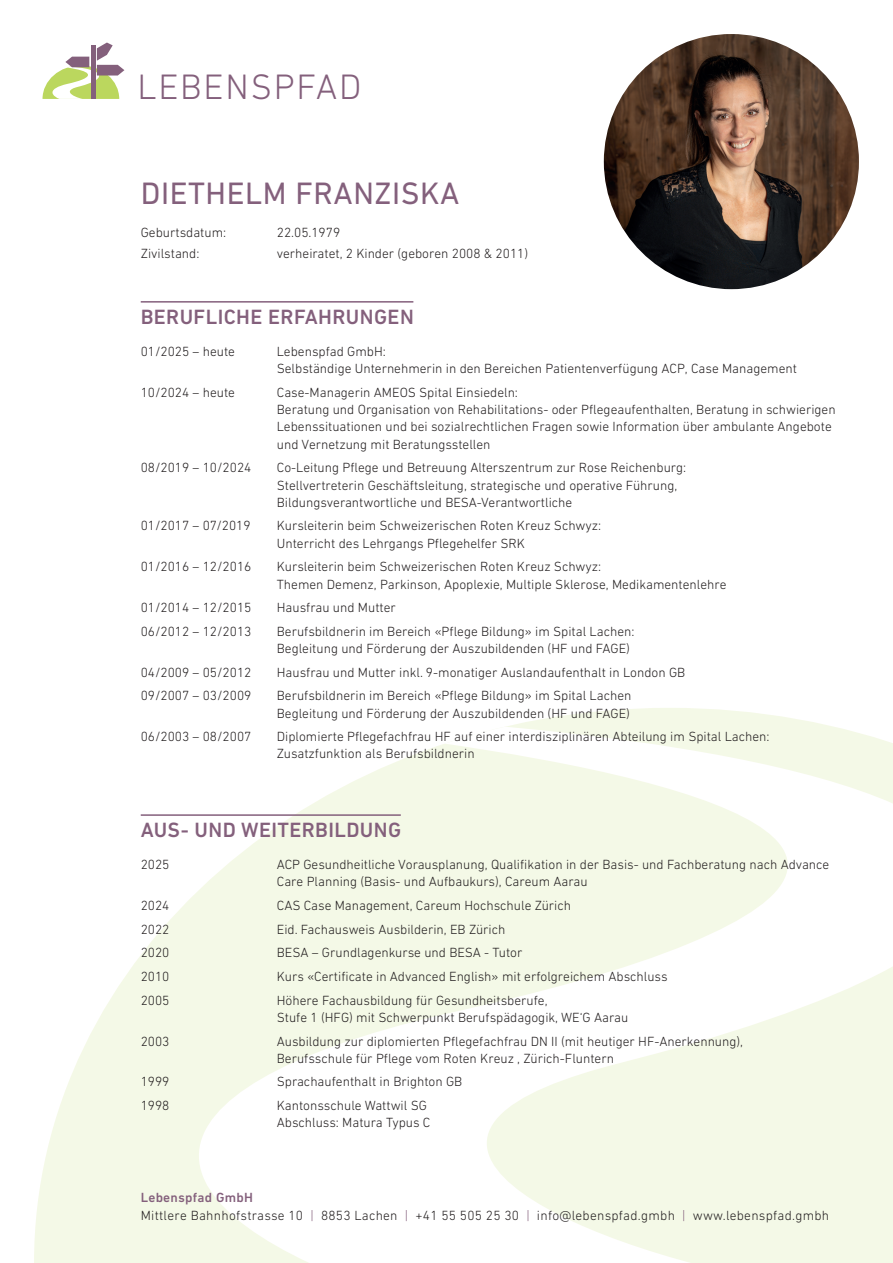
<style>
.page{position:relative;width:893px;height:1263px;background:#fff}
.page>*{position:absolute;margin:0;border:0;box-sizing:border-box;transform-origin:0 0}
.t1{font:300 36px "DIN Next CYR";letter-spacing:.05em;color:#84607c}
.t2{font:31.5px "DIN Next CYR";letter-spacing:.02em;color:#84607c}
.t3{font:500 21px "DIN Next CYR";letter-spacing:.02em;color:#84607c}
.t4{font:300 13.5px/17.2px "DIN Next CYR";color:#231f20}
.t5{font:300 13.5px/18px "DIN Next CYR";letter-spacing:.02em;color:#231f20}
.s1{font-weight:500;color:#84607c}
.s2{color:#84607c}
</style>
<div class="page">
<svg style="left:34px;top:991px;width:82px;height:272px;fill:#f4f9e7"></svg>
<svg style="left:116px;top:708px;width:777px;height:555px;fill:#f4f9e7"></svg>
<hr style="left:141px;top:301px;width:272px;height:2px;background:#84607c">
<hr style="left:141px;top:814px;width:260px;height:2px;background:#84607c">
<svg style="left:43px;top:42px;width:81px;height:57px"></svg>
<img style="left:604px;top:34px;width:255px;height:255px;border-radius:128px">
<h1 class="t1" style="left:137px;top:66px;width:225px">LEBENSPFAD</h1>
<h2 class="t2" style="left:141px;top:176px;width:320px">DIETHELM FRANZISKA</h2>
<p class="t4" style="left:141px;top:223px;width:87px">Geburtsdatum:</p>
<p class="t4" style="left:277px;top:223px;width:65px">22.05.1979</p>
<p class="t4" style="left:141px;top:245px;width:60px">Zivilstand:</p>
<p class="t4" style="left:277px;top:245px;width:253px">verheiratet, 2 Kinder (geboren 2008 &amp; 2011)</p>
<h3 class="t3" style="left:141px;top:304px;width:275px">BERUFLICHE ERFAHRUNGEN</h3>
<p class="t4" style="left:141px;top:343px;width:96px">01/2025 – heute</p>
<p class="t4" style="left:277px;top:343px;width:522px">Lebenspfad GmbH:<br>Selbständige Unternehmerin in den Bereichen Patientenverfügung ACP, Case Management</p>
<p class="t4" style="left:141px;top:383px;width:96px">10/2024 – heute</p>
<p class="t4" style="left:277px;top:383px;width:560px">Case-Managerin AMEOS Spital Einsiedeln:<br>Beratung und Organisation von Rehabilitations- oder Pflegeaufenthalten, Beratung in schwierigen Lebenssituationen und bei sozialrechtlichen Fragen sowie Information über ambulante Angebote und Vernetzung mit Beratungsstellen</p>
<p class="t4" style="left:141px;top:459px;width:112px">08/2019 – 10/2024</p>
<p class="t4" style="left:277px;top:459px;width:411px">Co-Leitung Pflege und Betreuung Alterszentrum zur Rose Reichenburg:<br>Stellvertreterin Geschäftsleitung, strategische und operative Führung,<br>Bildungsverantwortliche und BESA-Verantwortliche</p>
<p class="t4" style="left:141px;top:517px;width:111px">01/2017 – 07/2019</p>
<p class="t4" style="left:277px;top:517px;width:326px">Kursleiterin beim Schweizerischen Roten Kreuz Schwyz:<br>Unterricht des Lehrgangs Pflegehelfer SRK</p>
<p class="t4" style="left:141px;top:558px;width:112px">01/2016 – 12/2016</p>
<p class="t4" style="left:277px;top:558px;width:451px">Kursleiterin beim Schweizerischen Roten Kreuz Schwyz:<br>Themen Demenz, Parkinson, Apoplexie, Multiple Sklerose, Medikamentenlehre</p>
<p class="t4" style="left:141px;top:599px;width:112px">01/2014 – 12/2015</p>
<p class="t4" style="left:277px;top:599px;width:121px">Hausfrau und Mutter</p>
<p class="t4" style="left:141px;top:622px;width:112px">06/2012 – 12/2013</p>
<p class="t4" style="left:277px;top:622px;width:359px">Berufsbildnerin im Bereich «Pflege Bildung» im Spital Lachen:<br>Begleitung und Förderung der Auszubildenden (HF und FAGE)</p>
<p class="t4" style="left:141px;top:663px;width:112px">04/2009 – 05/2012</p>
<p class="t4" style="left:277px;top:663px;width:410px">Hausfrau und Mutter inkl. 9-monatiger Auslandaufenthalt in London GB</p>
<p class="t4" style="left:141px;top:687px;width:112px">09/2007 – 03/2009</p>
<p class="t4" style="left:277px;top:687px;width:356px">Berufsbildnerin im Bereich «Pflege Bildung» im Spital Lachen<br>Begleitung und Förderung der Auszubildenden (HF und FAGE)</p>
<p class="t4" style="left:141px;top:728px;width:112px">06/2003 – 08/2007</p>
<p class="t4" style="left:277px;top:728px;width:494px">Diplomierte Pflegefachfrau HF auf einer interdisziplinären Abteilung im Spital Lachen:<br>Zusatzfunktion als Berufsbildnerin</p>
<h3 class="t3" style="left:141px;top:818px;width:262px">AUS- UND WEITERBILDUNG</h3>
<p class="t4" style="left:141px;top:856px;width:30px">2025</p>
<p class="t4" style="left:277px;top:856px;width:554px">ACP Gesundheitliche Vorausplanung, Qualifikation in der Basis- und Fachberatung nach Advance<br>Care Planning (Basis- und Aufbaukurs), Careum Aarau</p>
<p class="t4" style="left:141px;top:897px;width:30px">2024</p>
<p class="t4" style="left:277px;top:897px;width:296px">CAS Case Management, Careum Hochschule Zürich</p>
<p class="t4" style="left:141px;top:920px;width:30px">2022</p>
<p class="t4" style="left:277px;top:920px;width:230px">Eid. Fachausweis Ausbilderin, EB Zürich</p>
<p class="t4" style="left:141px;top:944px;width:30px">2020</p>
<p class="t4" style="left:277px;top:944px;width:247px">BESA – Grundlagenkurse und BESA - Tutor</p>
<p class="t4" style="left:141px;top:968px;width:30px">2010</p>
<p class="t4" style="left:277px;top:968px;width:392px">Kurs «Certificate in Advanced English» mit erfolgreichem Abschluss</p>
<p class="t4" style="left:141px;top:991px;width:30px">2005</p>
<p class="t4" style="left:277px;top:991px;width:353px">Höhere Fachausbildung für Gesundheitsberufe,<br>Stufe 1 (HFG) mit Schwerpunkt Berufspädagogik, WE‘G Aarau</p>
<p class="t4" style="left:141px;top:1032px;width:30px">2003</p>
<p class="t4" style="left:277px;top:1032px;width:468px">Ausbildung zur diplomierten Pflegefachfrau DN II (mit heutiger HF-Anerkennung),<br>Berufsschule für Pflege vom Roten Kreuz , Zürich-Fluntern</p>
<p class="t4" style="left:141px;top:1073px;width:30px">1999</p>
<p class="t4" style="left:277px;top:1073px;width:187px">Sprachaufenthalt in Brighton GB</p>
<p class="t4" style="left:141px;top:1097px;width:30px">1998</p>
<p class="t4" style="left:277px;top:1097px;width:155px">Kantonsschule Wattwil SG<br>Abschluss: Matura Typus C</p>
<p class="t5" style="left:141px;top:1189px;width:690px"><span class="s1">Lebenspfad GmbH<br></span>Mittlere Bahnhofstrasse 10 <span class="s2">|</span> 8853 Lachen <span class="s2">|</span> +41 55 505 25 30 <span class="s2">|</span> info@lebenspfad.gmbh <span class="s2">|</span> www.lebenspfad.gmbh</p>
</div>
